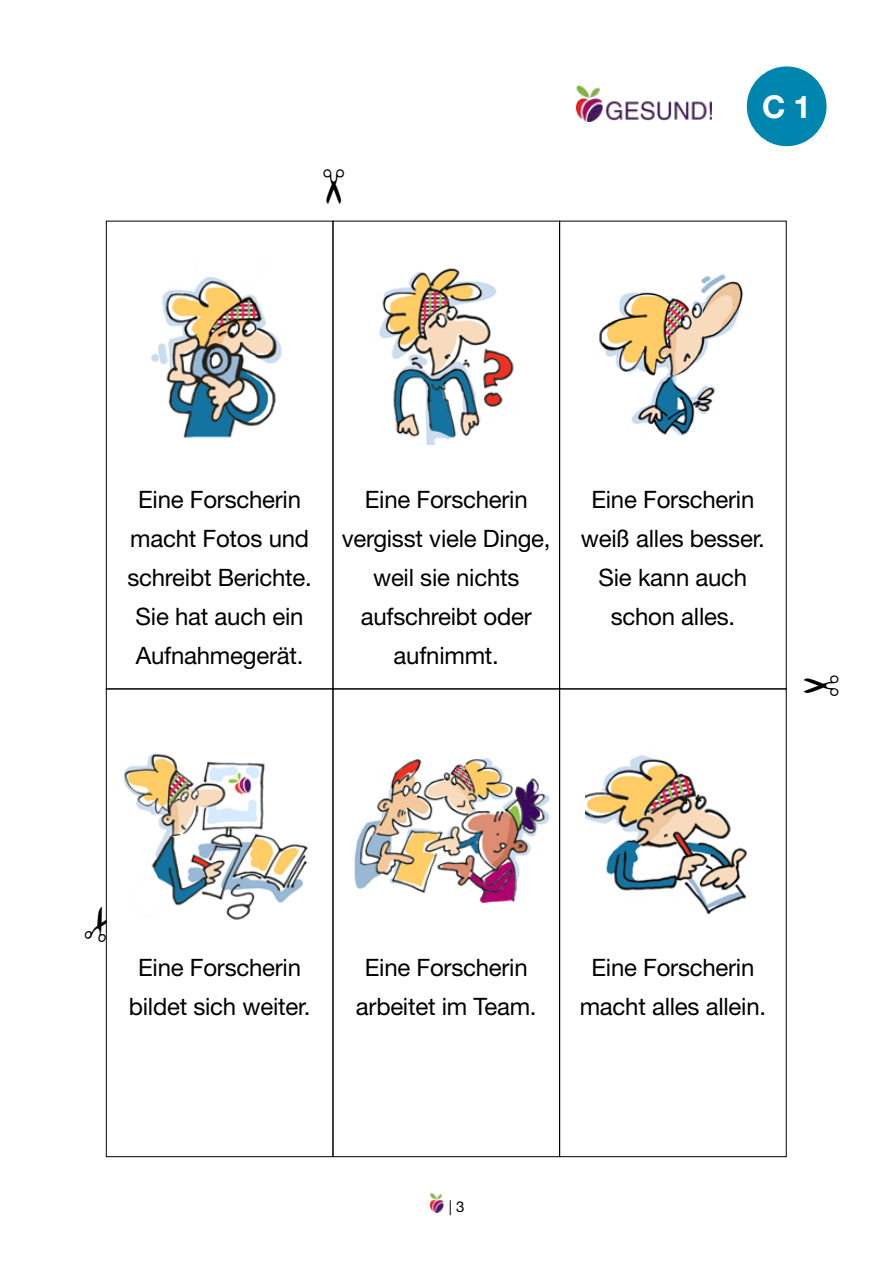
<style>
.page{position:relative;width:893px;height:1263px;background:#fff}
.page>*{position:absolute;margin:0;border:0;box-sizing:border-box;transform-origin:0 0}
.t1{font:700 31.5px "Helvetica Neue LT Std";color:#fff}
.t2{font:24px/39px "Helvetica Neue LT Std";letter-spacing:-.01em;color:#000;text-align:center}
.t3{font:15px "Helvetica Neue LT Std";color:#000}
</style>
<div class="page">
<img style="left:431px;top:1194px;width:13px;height:18px">
<div style="left:747px;top:66px;width:79px;height:80px;background:#0085af;border-radius:50%"></div>
<img style="left:576px;top:85px;width:136px;height:36px">
<div style="left:106px;top:688px;width:227px;height:469px;border:1px solid #000"></div>
<div style="left:559px;top:688px;width:228px;height:469px;border:1px solid #000"></div>
<div style="left:106px;top:221px;width:227px;height:468px;border:1px solid #000"></div>
<div style="left:559px;top:221px;width:228px;height:468px;border:1px solid #000"></div>
<img style="left:151px;top:276px;width:131px;height:162px">
<img style="left:123px;top:753px;width:185px;height:167px">
<img style="left:379px;top:268px;width:135px;height:176px">
<img style="left:354px;top:758px;width:196px;height:146px">
<img style="left:599px;top:274px;width:145px;height:162px">
<img style="left:585px;top:755px;width:162px;height:160px">
<svg style="left:105px;top:904px;width:3px;height:38px"></svg>
<h1 class="t1" style="left:762px;top:87px;width:50px">C 1</h1>
<p class="t2" style="left:127px;top:480px;width:186px">Eine Forscherin macht Fotos und schreibt Berichte.<br>Sie hat auch ein<br>Aufnahmegerät.</p>
<p class="t2" style="left:342px;top:480px;width:210px">Eine Forscherin vergisst viele Dinge, weil sie nichts aufschreibt oder aufnimmt.</p>
<p class="t2" style="left:581px;top:480px;width:185px">Eine Forscherin weiß alles besser.<br>Sie kann auch schon alles.</p>
<p class="t2" style="left:129px;top:948px;width:183px">Eine Forscherin bildet sich weiter.</p>
<p class="t2" style="left:356px;top:948px;width:182px">Eine Forscherin arbeitet im Team.</p>
<p class="t2" style="left:580px;top:948px;width:188px">Eine Forscherin macht alles allein.</p>
<p class="t3" style="left:449px;top:1198px;width:17px">| 3</p>
</div>
